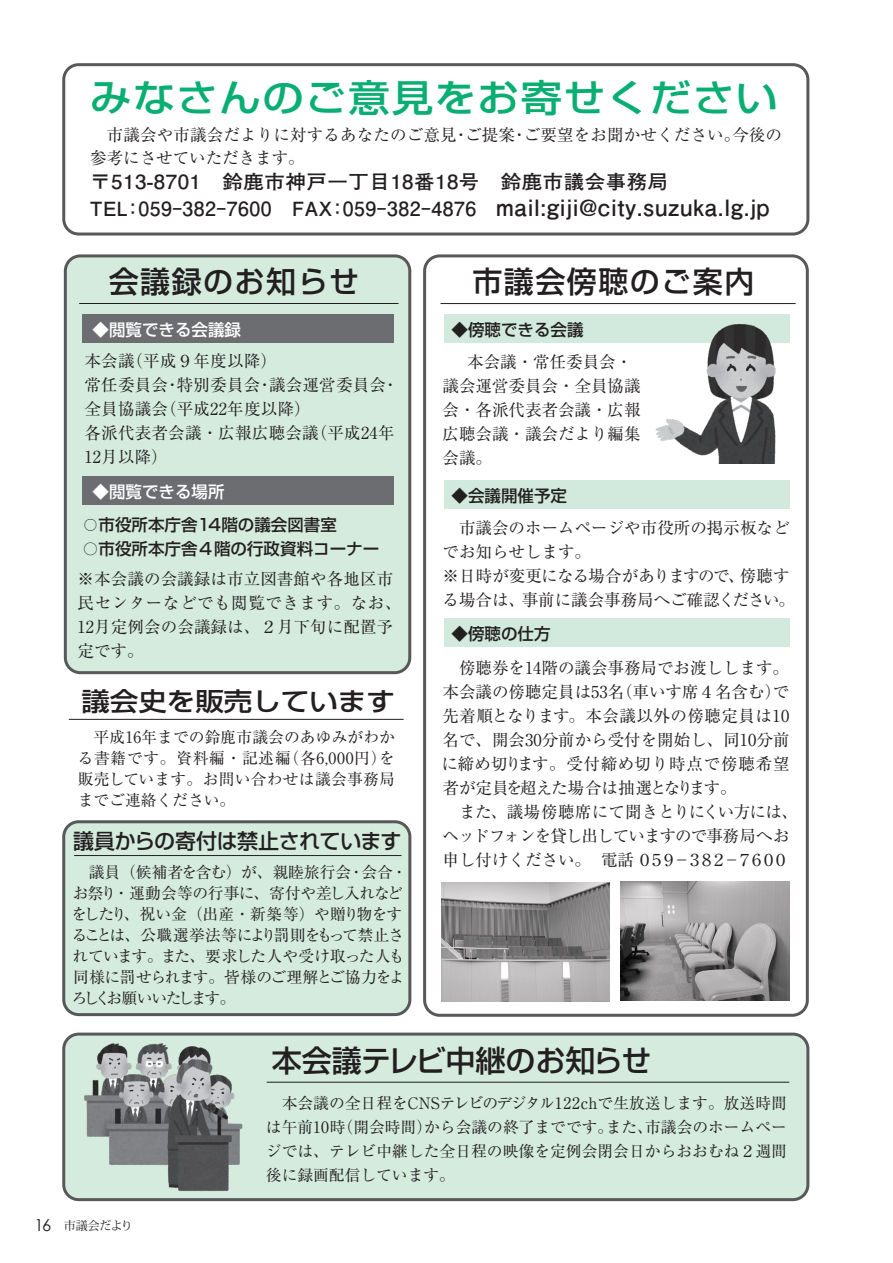
<style>
.page{position:relative;width:893px;height:1263px;background:#fff}
.page>*{position:absolute;margin:0;border:0;box-sizing:border-box;transform-origin:0 0}
.t1{font:500 37.8px "Shin Go Pr 5";letter-spacing:.025em;color:#09ae73;scale:1.11 1}
.t2{font:500 30px "Shin Go Pr 5";letter-spacing:.05em;color:#231f20}
.t3{font:500 30px "Shin Go Pr 5";letter-spacing:-.01em;color:#231f20}
.t4{font:500 25.65px "Shin Go Pr 5";color:#231f20;scale:1.11 1}
.t5{font:500 21px "Shin Go Pr 5";letter-spacing:-.02em;color:#231f20}
.t6{font:700 19.5px/27px "Futo Go B101 Pro";letter-spacing:.025em;color:#231f20;scale:1.05 1}
.t7{font:16.5px/24px "Ryumin Pr 5";letter-spacing:.005em;color:#231f20}
.t8{font:16.5px/24px "Ryumin Pr 5";letter-spacing:-.04em;color:#231f20}
.t9{font:500 16.5px/24px "Shin Go Pro";color:#231f20}
.t10{font:500 16.5px "Shin Go Pro";color:#fff}
.t11{font:15.75px/21px "Ryumin Pr 5";color:#231f20;text-align:justify}
.t12{font:15.75px/21px "Ryumin Pr 5";letter-spacing:-.04em;color:#231f20}
.t13{font:12px "Koz Min Pro";letter-spacing:-.03em;color:#231f20}
.s1{font-size:22.5px}
.s2{font-size:13.5px}
.s3{font-family:"Century Gothic";font-size:16.5px}
</style>
<div class="page">
<div style="left:444px;top:315px;width:345px;height:28px;background:#d2eadd"></div>
<div style="left:65px;top:256px;width:345px;height:417px;background:#d4ebde;border-radius:15px"></div>
<div style="left:64px;top:254px;width:347px;height:420px;border:3px solid #57585a;border-radius:15px"></div>
<div style="left:62px;top:63px;width:747px;height:172px;border:3px solid #57585a;border-radius:15px"></div>
<div style="left:64px;top:822px;width:346px;height:192px;background:#d4ebde;border-radius:15px"></div>
<div style="left:62px;top:820px;width:349px;height:196px;border:3px solid #57585a;border-radius:15px"></div>
<div style="left:64px;top:1034px;width:744px;height:165px;background:#d4ebde;border-radius:15px"></div>
<div style="left:62px;top:1032px;width:747px;height:169px;border:3px solid #57585a;border-radius:15px"></div>
<div style="left:83px;top:315px;width:311px;height:28px;background:#6c6d70"></div>
<div style="left:83px;top:477px;width:311px;height:28px;background:#6c6d70"></div>
<img style="left:441px;top:882px;width:169px;height:120px">
<img style="left:621px;top:881px;width:168px;height:119px">
<hr style="left:69px;top:719px;width:335px;height:1px;background:#231f20">
<hr style="left:440px;top:303px;width:356px;height:1px;background:#231f20">
<hr style="left:79px;top:303px;width:320px;height:1px;background:#231f20">
<hr style="left:74px;top:855px;width:328px;height:1px;background:#231f20">
<div style="left:423px;top:254px;width:386px;height:763px;border:3px solid #57585a;border-radius:15px"></div>
<img style="left:80px;top:1034px;width:166px;height:158px">
<hr style="left:267px;top:1082px;width:522px;height:1px;background:#231f20">
<div style="left:444px;top:481px;width:345px;height:28px;background:#d2eadd"></div>
<div style="left:444px;top:619px;width:345px;height:28px;background:#d2eadd"></div>
<img style="left:655px;top:320px;width:135px;height:144px">
<h1 class="t1" style="left:90px;top:67px;width:621px">みなさんのご意見をお寄せください</h1>
<p class="t7" style="left:90px;top:123px;width:693px;line-height:22.5px">　市議会や市議会だよりに対するあなたのご意見・ご提案・ご要望をお聞かせください。今後の参考にさせていただきます。</p>
<p class="t6" style="left:90px;top:166px;width:649px">〒513-8701　鈴鹿市神戸一丁目18番18号　鈴鹿市議会事務局<br>TEL：059‒382‒7600　FAX：059‒382‒4876　<span class="s1">mail:giji@city.suzuka.lg.jp</span></p>
<h2 class="t2" style="left:109px;top:257px;width:252px">会議録のお知らせ</h2>
<h2 class="t2" style="left:472px;top:257px;width:284px">市議会傍聴のご案内</h2>
<p class="t10" style="left:93px;top:316px;width:150px">◆閲覧できる会議録</p>
<p class="t7" style="left:85px;top:348px;width:316px">本会議（平成９年度以降）<br>常任委員会・特別委員会・議会運営委員会・全員協議会（平成22年度以降）<br>各派代表者会議・広報広聴会議（平成24年<br>12月以降）</p>
<p class="t10" style="left:93px;top:478px;width:134px">◆閲覧できる場所</p>
<p class="t9" style="left:84px;top:511px;width:297px"><span class="s2">○</span>市役所本庁舎14階の議会図書室<br><span class="s2">◯</span>市役所本庁舎４階の行政資料コーナー</p>
<p class="t7" style="left:78px;top:566px;width:325px">※本会議の会議録は市立図書館や各地区市民センターなどでも閲覧できます。なお、<br>12月定例会の会議録は、２月下旬に配置予定です。</p>
<h3 class="t4" style="left:81px;top:680px;width:284px">議会史を販売しています</h3>
<p class="t11" style="left:78px;top:726px;width:319px">　平成16年までの鈴鹿市議会のあゆみがわかる書籍です。資料編・記述編（各6,000円）を販売しています。お問い合わせは議会事務局までご連絡ください。</p>
<p class="t5" style="left:73px;top:824px;width:330px">議員からの寄付は禁止されています</p>
<p class="t12" style="left:72px;top:860px;width:337px">　議員（候補者を含む）が、親睦旅行会・会合・お祭り・運動会等の行事に、寄付や差し入れなどをしたり、祝い金（出産・新築等）や贈り物をすることは、公職選挙法等により罰則をもって禁止されています。また、要求した人や受け取った人も同様に罰せられます。皆様のご理解とご協力をよろしくお願いいたします。</p>
<p class="t9" style="left:452px;top:316px;width:133px">◆傍聴できる会議</p>
<p class="t7" style="left:442px;top:349px;width:199px;text-indent:8px">　本会議・常任委員会・議会運営委員会・全員協議会・各派代表者会議・広報広聴会議・議会だより編集会議。</p>
<p class="t9" style="left:452px;top:482px;width:117px">◆会議開催予定</p>
<p class="t7" style="left:443px;top:515px;width:354px">　市議会のホームページや市役所の掲示板などでお知らせします。<br>※日時が変更になる場合がありますので、傍聴する場合は、事前に議会事務局へご確認ください。</p>
<p class="t9" style="left:452px;top:620px;width:100px">◆傍聴の仕方</p>
<p class="t7" style="left:441px;top:655px;width:350px;text-align:justify">　傍聴券を14階の議会事務局でお渡しします。本会議の傍聴定員は53名（車いす席４名含む）で先着順となります。本会議以外の傍聴定員は10名で、開会30分前から受付を開始し、同10分前に締め切ります。受付締め切り時点で傍聴希望者が定員を超えた場合は抽選となります。</p>
<p class="t8" style="left:443px;top:799px;width:357px;text-indent:17px">また、議場傍聴席にて聞きとりにくい方には、ヘッドフォンを貸し出していますので事務局へお申し付けください。電話 ０５９－３８２－７６００</p>
<h2 class="t3" style="left:272px;top:1036px;width:381px">本会議テレビ中継のお知らせ</h2>
<p class="t13" style="left:35px;top:1217px;width:100px"><span class="s3">16</span> 市議会だより</p>
<p class="t11" style="left:266px;top:1089px;width:523px;line-height:24px">　本会議の全日程をCNSテレビのデジタル122chで生放送します。放送時間は午前10時（開会時間）から会議の終了までです。また、市議会のホームページでは、テレビ中継した全日程の映像を定例会閉会日からおおむね２週間後に録画配信しています。</p>
</div>
